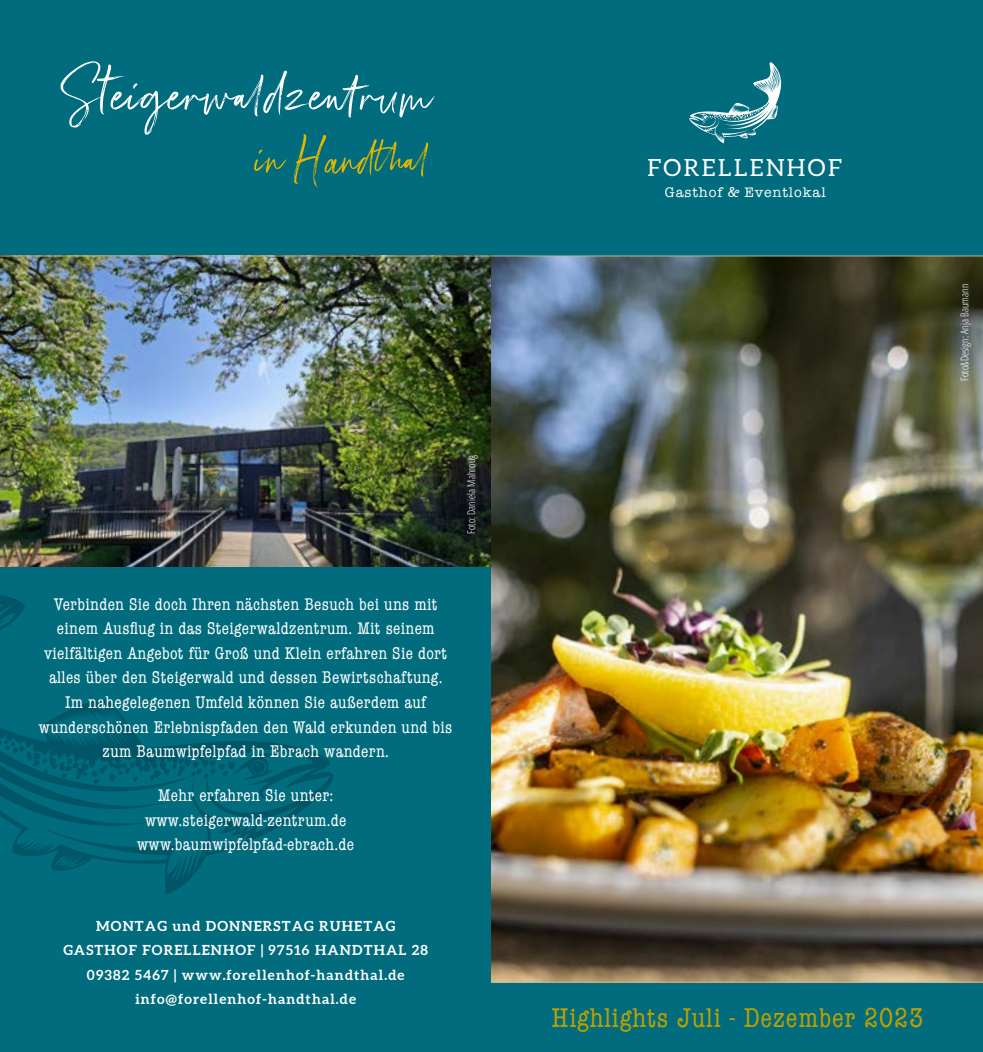
<style>
.page{position:relative;width:983px;height:1052px;background:#fff}
.page>*{position:absolute;margin:0;border:0;box-sizing:border-box;transform-origin:0 0}
.t1{font:63px "Katulamp Alt";letter-spacing:.01em;color:#fff}
.t2{font:51.27px "Katulamp Alt";color:#e3b600}
.t3{font:condensed 28.18px "American Typewriter";letter-spacing:.03em;color:#bca000}
.t4{font:23.62px "Aleo";letter-spacing:.1em;color:#fff}
.t5{font:condensed 17.5px/24.5px "American Typewriter";letter-spacing:.02em;color:#fff;text-align:center}
.t6{font:14.17px "American Typewriter";letter-spacing:.06em;color:#fff}
.t7{font:700 14px/24.5px "Aleo";letter-spacing:.08em;color:#fff;text-align:center}
.t8{font:300 10.67px "Open Sans Condensed";color:#fff}
</style>
<div class="page">
<div style="left:0;top:0;width:982px;height:1052px;background:#006c7d"></div>
<img style="left:0;top:256px;width:491px;height:310px">
<svg style="left:0;top:503px;width:333px;height:392px"></svg>
<img style="left:491px;top:256px;width:491px;height:725px">
<svg style="left:689px;top:62px;width:92px;height:81px"></svg>
<hr style="left:0;top:255px;width:982px;height:1px;background:#c1b585">
<hr style="left:491px;top:981px;width:491px;height:1px;background:#c1b585">
<h1 class="t1" style="left:61px;top:51px;width:371px">Steigerwaldzentrum</h1>
<h2 class="t2" style="left:254px;top:123px;width:176px">in Handthal</h2>
<p class="t8" style="left:464px;top:534px;width:81px;rotate:-90deg">Foto: Daniela Mahroug</p>
<p class="t5" style="left:39px;top:591px;width:415px">Verbinden Sie doch Ihren nächsten Besuch bei uns mit einem Ausflug in das Steigerwaldzentrum. Mit seinem vielfältigen Angebot für Groß und Klein erfahren Sie dort alles über den Steigerwald und dessen Bewirtschaftung.<br>Im nahegelegenen Umfeld können Sie außerdem auf wunderschönen Erlebnispfaden den Wald erkunden und bis zum Baumwipfelpfad in Ebrach wandern.</p>
<p class="t5" style="left:137px;top:783px;width:218px">Mehr erfahren Sie unter: www.steigerwald-zentrum.de www.baumwipfelpfad-ebrach.de</p>
<p class="t7" style="left:63px;top:914px;width:366px">MONTAG und DONNERSTAG RUHETAG GASTHOF FORELLENHOF | 97516 HANDTHAL 28<br>09382 5467 | www.forellenhof-handthal.de info@forellenhof-handthal.de</p>
<h3 class="t4" style="left:647px;top:154px;width:196px">FORELLENHOF</h3>
<p class="t6" style="left:664px;top:181px;width:162px">Gasthof &amp; Eventlokal</p>
<p class="t8" style="left:956px;top:381px;width:99px;rotate:-90deg">Foto&amp;Design: Anja Baumann</p>
<h3 class="t3" style="left:551px;top:996px;width:373px">Highlights Juli - Dezember 2023</h3>
</div>
